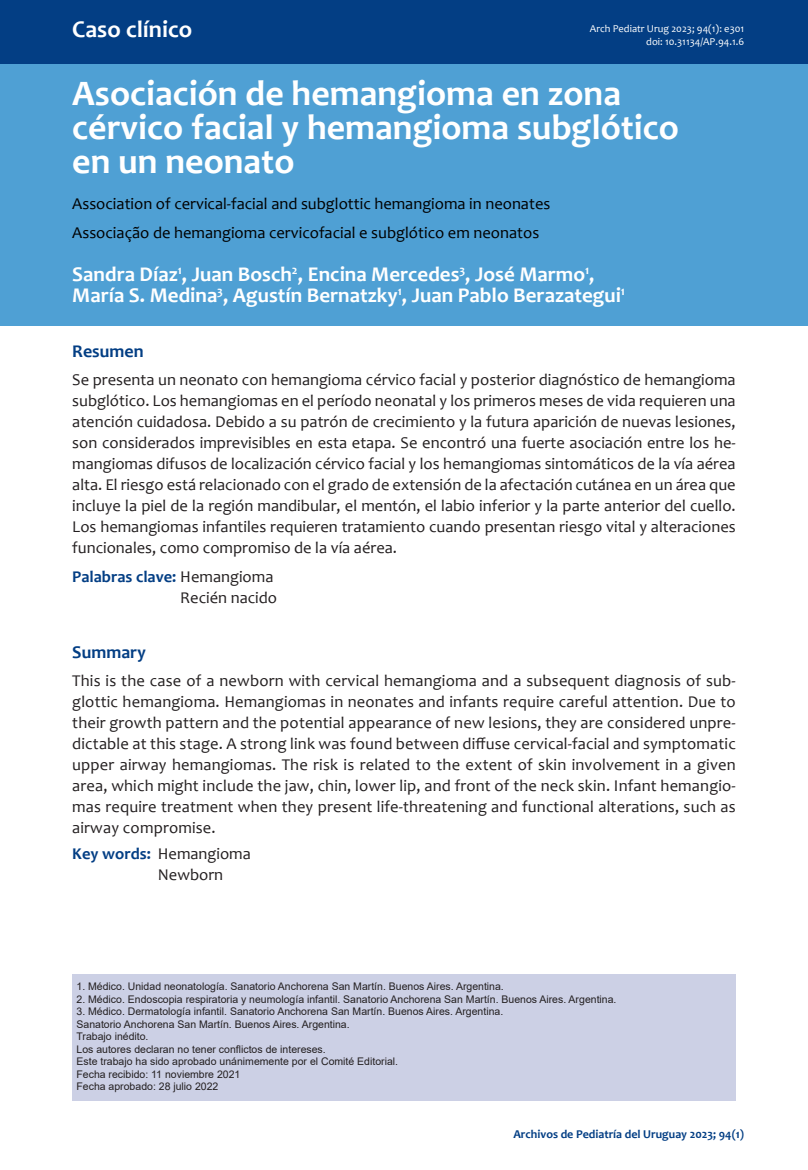
<style>
.page{position:relative;width:808px;height:1170px;background:#fff}
.page>*{position:absolute;margin:0;border:0;box-sizing:border-box;transform-origin:0 0}
.t1{font:700 36px/34px "Candara";color:#fff}
.t2{font:700 24px "Candara";color:#fff}
.t3{font:700 21px/21px "Candara";color:#fff}
.t4{font:700 18px "Candara";color:#033e84}
.t5{font:16.5px/21px "Candara";color:#231f20;text-align:justify}
.t6{font:16.5px/29.5px "Candara";color:#000}
.t7{font:700 12px "Candara";color:#033e84}
.t8{font:10.5px/12.5px "Arial";color:#231f20}
.t9{font:10.5px/12.6px "Candara";color:#fff;text-align:right}
.s1{font-weight:700;color:#033e84}
</style>
<div class="page">
<div style="left:0;top:0;width:808px;height:326px;background:#4fa0d4"></div>
<div style="left:72px;top:974px;width:664px;height:126px;background:#ccd0e5"></div>
<div style="left:0;top:0;width:808px;height:64px;background:#033e84"></div>
<h2 class="t2" style="left:72px;top:14px;width:121px">Caso clínico</h2>
<p class="t9" style="left:590px;top:22px;width:156px">Arch Pediatr Urug 2023; 94(1): e301 doi: 10.31134/AP.94.1.6</p>
<h1 class="t1" style="left:72px;top:76px;width:608px">Asociación de hemangioma en zona cérvico facial y hemangioma subglótico en un neonato</h1>
<p class="t6" style="left:72px;top:188px;width:480px">Association of cervical-facial and subglottic hemangioma in neonates<br>Associação de hemangioma cervicofacial e subglótico em neonatos</p>
<p class="t3" style="left:72px;top:263px;width:554px">Sandra Díaz<sup>1</sup>, Juan Bosch<sup>2</sup>, Encina Mercedes<sup>3</sup>, José Marmo<sup>1</sup>,<br>María S. Medina<sup>3</sup>, Agustín Bernatzky<sup>1</sup>, Juan Pablo Berazategui<sup>1</sup></p>
<p class="t4" style="left:72px;top:339px;width:73px">Resumen</p>
<p class="t5" style="left:72px;top:368px;width:665px">Se presenta un neonato con hemangioma cérvico facial y posterior diagnóstico de hemangioma subglótico. Los hemangiomas en el período neonatal y los primeros meses de vida requieren una atención cuidadosa. Debido a su patrón de crecimiento y la futura aparición de nuevas lesiones, son considerados imprevisibles en esta etapa. Se encontró una fuerte asociación entre los he&shy;mangiomas difusos de localización cérvico facial y los hemangiomas sintomáticos de la vía aérea alta. El riesgo está relacionado con el grado de extensión de la afectación cutánea en un área que incluye la piel de la región mandibular, el mentón, el labio inferior y la parte anterior del cuello.<br>Los hemangiomas infantiles requieren tratamiento cuando presentan riesgo vital y alteraciones funcionales, como compromiso de la vía aérea.</p>
<p class="t5" style="left:72px;top:566px;width:206px;text-align:right"><span class="s1">Palabras clave:</span> Hemangioma<br>Recién nacido</p>
<p class="t4" style="left:72px;top:641px;width:75px">Summary</p>
<p class="t5" style="left:72px;top:670px;width:665px">This is the case of a newborn with cervical hemangioma and a subsequent diagnosis of sub&shy;glottic hemangioma. Hemangiomas in neonates and infants require careful attention. Due to their growth pattern and the potential appearance of new lesions, they are considered unpre&shy;dictable at this stage. A strong link was found between diffuse cervical-facial and symptomatic upper airway hemangiomas. The risk is related to the extent of skin involvement in a given area, which might include the jaw, chin, lower lip, and front of the neck skin. Infant hemangio&shy;mas require treatment when they present life-threatening and functional alterations, such as airway compromise.</p>
<p class="t5" style="left:158px;top:842px;width:95px;text-indent:-86px"><span class="s1">Key words:</span> Hemangioma<br>Newborn</p>
<p class="t8" style="left:77px;top:980px;width:429px">1. Médico. Unidad neonatología. Sanatorio Anchorena San Martín. Buenos Aires. Argentina.</p>
<p class="t8" style="left:77px;top:992px;width:541px">2. Médico. Endoscopia respiratoria y neumología infantil. Sanatorio Anchorena San Martín. Buenos Aires. Argentina.</p>
<p class="t8" style="left:77px;top:1005px;width:428px">3. Médico. Dermatología infantil. Sanatorio Anchorena San Martín. Buenos Aires. Argentina.<br>Sanatorio Anchorena San Martín. Buenos Aires. Argentina.<br>Trabajo inédito.<br>Los autores declaran no tener conflictos de intereses.<br>Este trabajo ha sido aprobado unánimemente por el Comité Editorial.<br>Fecha recibido: 11 noviembre 2021<br>Fecha aprobado: 28 julio 2022</p>
<p class="t7" style="left:513px;top:1126px;width:232px">Archivos de Pediatría del Uruguay 2023; 94(1)</p>
</div>
